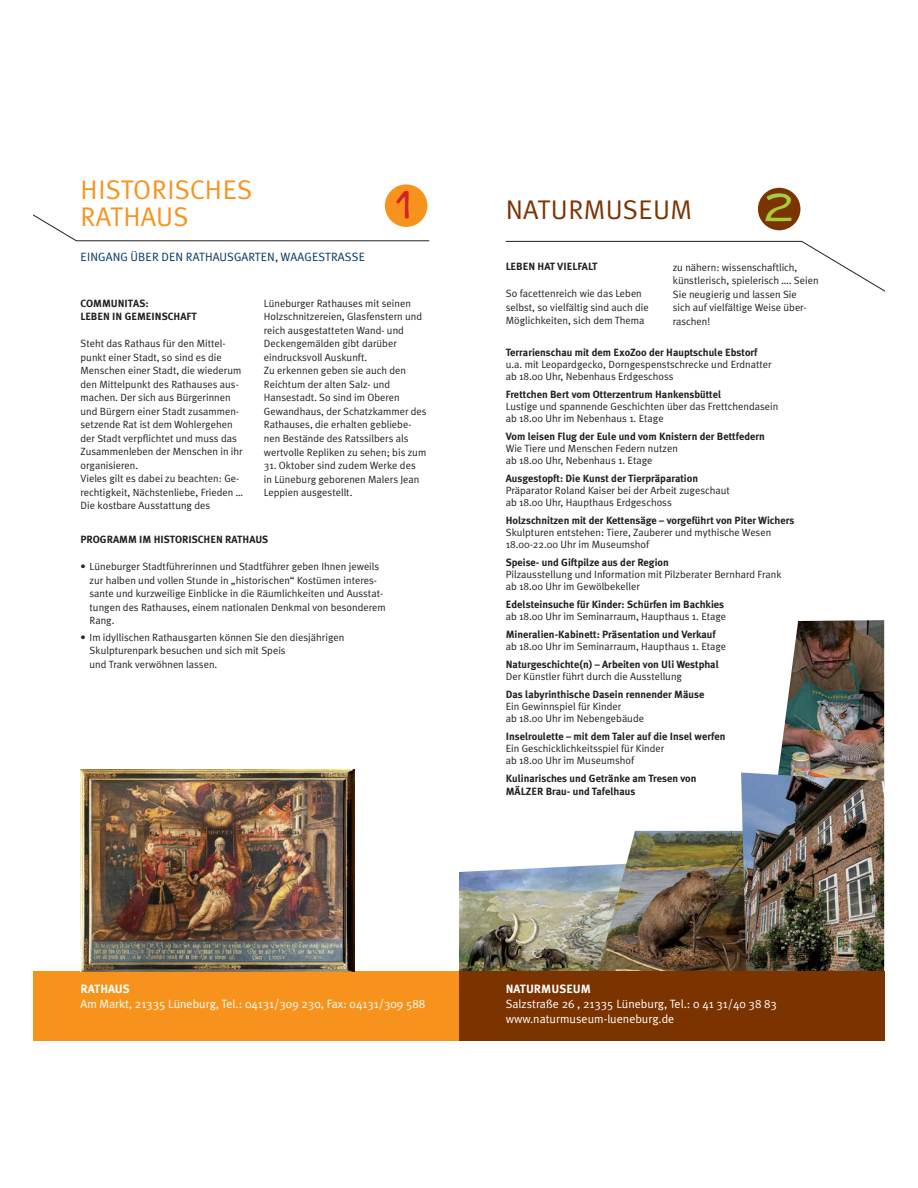
<style>
.page{position:relative;width:918px;height:1188px;background:#fff}
.page>*{position:absolute;margin:0;border:0;box-sizing:border-box;transform-origin:0 0}
.t1{font:49.5px "Neo Retro Fill";color:#d22329}
.t2{font:49.5px "Neo Retro Fill";color:#a6ce39}
.t3{font:27px/27px "Meta Plus Normal Caps";color:#f7931d}
.t4{font:27px "Meta Plus Normal Caps";letter-spacing:.01em;color:#7b3400}
.t5{font:12px/15px "Meta Plus Normal";color:#fff}
.t6{font:12px "Meta Plus Normal Caps";color:#003563}
.t7{font:700 12px "Meta Plus";color:#fff}
.t8{font:10.5px/13.5px "Meta Plus Normal";color:#231f20}
.t9{font:700 10.5px/13.5px "Meta Plus";color:#231f20}
.t10{font:10.5px/13.5px "Meta Plus Bold Caps";color:#231f20}
</style>
<div class="page">
<div style="left:758px;top:188px;width:42px;height:42px;background:#7b3400;border-radius:50%"></div>
<svg style="left:505px;top:241px;width:379px;height:50px"></svg>
<div style="left:34px;top:971px;width:425px;height:69px;background:#f7931d"></div>
<img style="left:778px;top:620px;width:106px;height:153px">
<img style="left:459px;top:865px;width:138px;height:106px">
<img style="left:597px;top:831px;width:144px;height:140px">
<svg style="left:34px;top:184px;width:396px;height:57px"></svg>
<img style="left:741px;top:773px;width:143px;height:198px">
<div style="left:459px;top:971px;width:425px;height:69px;background:#7b3400"></div>
<img style="left:81px;top:769px;width:274px;height:202px">
<h2 class="t3" style="left:81px;top:179px;width:173px">HISTORISCHES<br>RATHAUS</h2>
<p class="t6" style="left:81px;top:253px;width:286px">EINGANG ÜBER DEN RATHAUSGARTEN, WAAGESTRASSE</p>
<p class="t10" style="left:81px;top:298px;width:118px">COMMUNITAS:<br>LEBEN IN GEMEINSCHAFT</p>
<p class="t8" style="left:81px;top:338px;width:164px">Steht das Rathaus für den Mittel&shy;punkt einer Stadt, so sind es die<br>Menschen einer Stadt, die wiederum den Mittelpunkt des Rathauses aus&shy;machen. Der sich aus Bürgerinnen und Bürgern einer Stadt zusammen&shy;setzende Rat ist dem Wohlergehen der Stadt verpflichtet und muss das<br>Zusammenleben der Menschen in ihr organisieren.<br>Vieles gilt es dabei zu beachten: Ge&shy;rechtigkeit, Nächstenliebe, Frieden …<br>Die kostbare Ausstattung des</p>
<h1 class="t1" style="left:393px;top:176px;width:24px">1</h1>
<p class="t8" style="left:264px;top:297px;width:164px">Lüneburger Rathauses mit seinen<br>Holzschnitzereien, Glasfenstern und reich ausgestatteten Wand- und<br>Deckengemälden gibt darüber eindrucksvoll Auskunft.<br>Zu erkennen geben sie auch den<br>Reichtum der alten Salz- und<br>Hansestadt. So sind im Oberen<br>Gewandhaus, der Schatzkammer des<br>Rathauses, die erhalten gebliebe&shy;nen Bestände des Ratssilbers als wertvolle Repliken zu sehen; bis zum</p>
<p class="t8" style="left:264px;top:459px;width:157px">31. Oktober sind zudem Werke des in Lüneburg geborenen Malers Jean<br>Leppien ausgestellt.</p>
<p class="t9" style="left:81px;top:534px;width:189px">PROGRAMM IM HISTORISCHEN RATHAUS</p>
<p class="t8" style="left:90px;top:561px;width:298px;text-indent:-9px">• Lüneburger Stadtführerinnen und Stadtführer geben Ihnen jeweils zur halben und vollen Stunde in „historischen“ Kostümen interes&shy;sante und kurzweilige Einblicke in die Räumlichkeiten und Ausstat&shy;tungen des Rathauses, einem nationalen Denkmal von besonderem Rang.</p>
<p class="t8" style="left:90px;top:631px;width:256px;text-indent:-9px">• Im idyllischen Rathausgarten können Sie den diesjährigen<br>Skulpturenpark besuchen und sich mit Speis<br>und Trank verwöhnen lassen.</p>
<p class="t7" style="left:81px;top:984px;width:51px">RATHAUS</p>
<p class="t5" style="left:81px;top:997px;width:346px">Am Markt, 21335 Lüneburg, Tel.: 04131/309 230, Fax: 04131/309 588</p>
<h2 class="t4" style="left:506px;top:200px;width:188px">NATURMUSEUM</h2>
<h1 class="t2" style="left:762px;top:179px;width:37px">2</h1>
<p class="t9" style="left:506px;top:261px;width:93px">LEBEN HAT VIELFALT</p>
<p class="t8" style="left:506px;top:288px;width:145px">So facettenreich wie das Leben selbst, so vielfältig sind auch die<br>Möglichkeiten, sich dem Thema</p>
<p class="t8" style="left:673px;top:261px;width:147px">zu nähern: wissenschaftlich, künstlerisch, spielerisch …. Seien<br>Sie neugierig und lassen Sie<br>sich auf vielfältige Weise über&shy;raschen!</p>
<p class="t9" style="left:506px;top:346px;width:253px">Terrarienschau mit dem ExoZoo der Hauptschule Ebstorf</p>
<p class="t8" style="left:506px;top:359px;width:267px;line-height:12px">u.a. mit Leopardgecko, Dorngespenstschrecke und Erdnatter ab 18.00 Uhr, Nebenhaus Erdgeschoss</p>
<p class="t9" style="left:506px;top:388px;width:217px">Frettchen Bert vom Otterzentrum Hankensbüttel</p>
<p class="t8" style="left:506px;top:401px;width:274px;line-height:12px">Lustige und spannende Geschichten über das Frettchendasein ab 18.00 Uhr im Nebenhaus 1. Etage</p>
<p class="t9" style="left:506px;top:430px;width:261px">Vom leisen Flug der Eule und vom Knistern der Bettfedern</p>
<p class="t8" style="left:506px;top:443px;width:174px;line-height:12px">Wie Tiere und Menschen Federn nutzen ab 18.00 Uhr, Nebenhaus 1. Etage</p>
<p class="t9" style="left:506px;top:472px;width:194px">Ausgestopft: Die Kunst der Tierpräparation</p>
<p class="t8" style="left:506px;top:485px;width:226px;line-height:12px">Präparator Roland Kaiser bei der Arbeit zugeschaut ab 18.00 Uhr, Haupthaus Erdgeschoss</p>
<p class="t9" style="left:506px;top:514px;width:290px">Holzschnitzen mit der Kettensäge – vorgeführt von Piter Wichers</p>
<p class="t8" style="left:506px;top:527px;width:267px;line-height:12px">Skulpturen entstehen: Tiere, Zauberer und mythische Wesen<br>18.00-22.00 Uhr im Museumshof</p>
<p class="t9" style="left:506px;top:556px;width:165px">Speise- und Giftpilze aus der Region</p>
<p class="t8" style="left:506px;top:569px;width:277px;line-height:12px">Pilzausstellung und Information mit Pilzberater Bernhard Frank ab 18.00 Uhr im Gewölbekeller</p>
<p class="t9" style="left:506px;top:598px;width:220px">Edelsteinsuche für Kinder: Schürfen im Bachkies</p>
<p class="t8" style="left:506px;top:610px;width:222px">ab 18.00 Uhr im Seminarraum, Haupthaus 1. Etage</p>
<p class="t9" style="left:506px;top:628px;width:212px">Mineralien-Kabinett: Präsentation und Verkauf</p>
<p class="t8" style="left:506px;top:640px;width:222px">ab 18.00 Uhr im Seminarraum, Haupthaus 1. Etage</p>
<p class="t9" style="left:506px;top:658px;width:215px">Naturgeschichte(n) – Arbeiten von Uli Westphal</p>
<p class="t8" style="left:506px;top:670px;width:178px">Der Künstler führt durch die Ausstellung</p>
<p class="t9" style="left:506px;top:688px;width:200px">Das labyrinthische Dasein rennender Mäuse</p>
<p class="t8" style="left:506px;top:701px;width:140px;line-height:12px">Ein Gewinnspiel für Kinder<br>ab 18.00 Uhr im Nebengebäude</p>
<p class="t9" style="left:506px;top:730px;width:221px">Inselroulette – mit dem Taler auf die Insel werfen</p>
<p class="t8" style="left:506px;top:743px;width:160px;line-height:12px">Ein Geschicklichkeitsspiel für Kinder ab 18.00 Uhr im Museumshof</p>
<p class="t9" style="left:506px;top:772px;width:192px">Kulinarisches und Getränke am Tresen von<br>MÄLZER Brau- und Tafelhaus</p>
<p class="t7" style="left:506px;top:984px;width:87px">NATURMUSEUM</p>
<p class="t5" style="left:506px;top:997px;width:273px">Salzstraße 26 , 21335 Lüneburg, Tel.: 0 41 31/40 38 83 www.naturmuseum-lueneburg.de</p>
</div>
